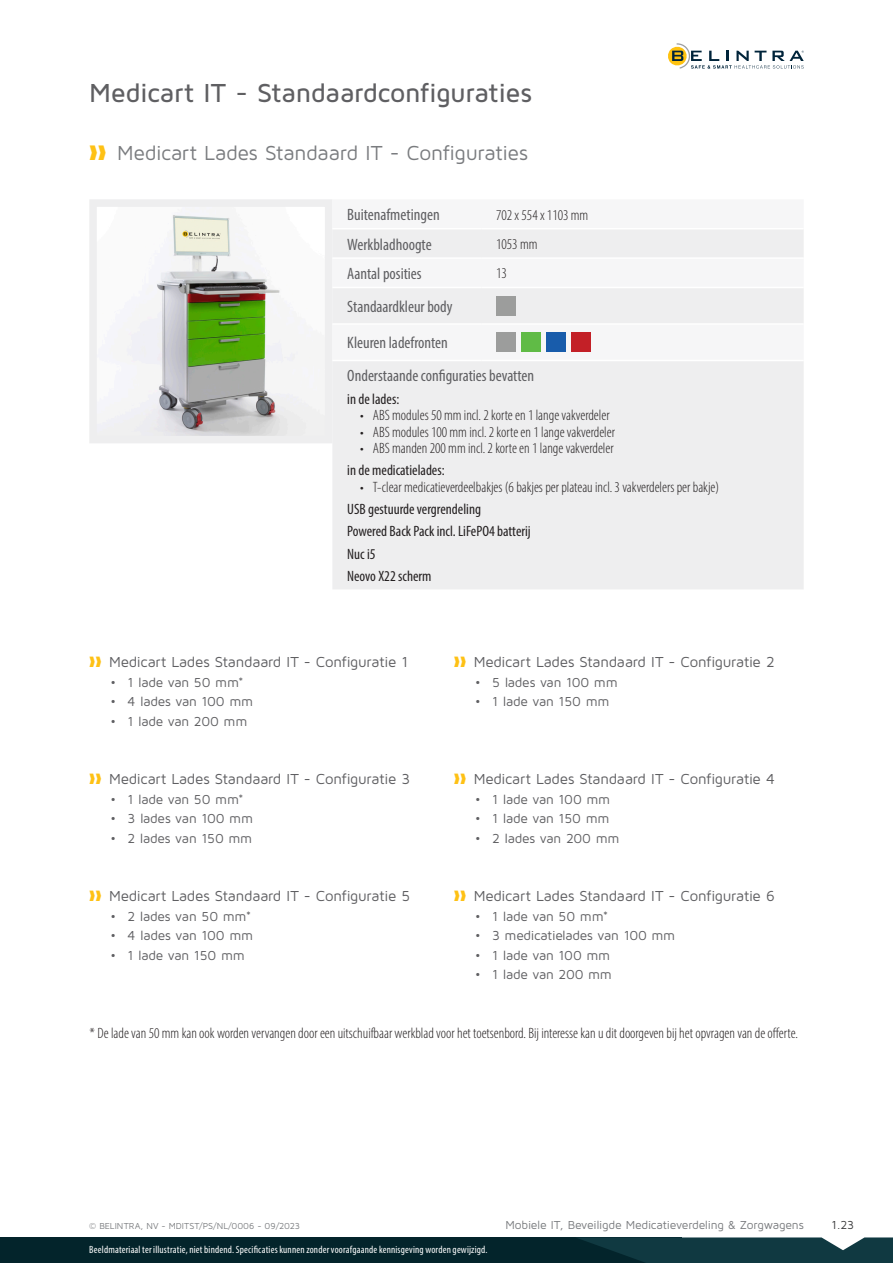
<style>
.page{position:relative;width:893px;height:1263px;background:#fff}
.page>*{position:absolute;margin:0;border:0;box-sizing:border-box;transform-origin:0 0}
.main__header_3_NL{font:500 27px "Maven Pro";letter-spacing:-.015em;color:#5f5f62}
.t1{font:21px "Maven Pro";letter-spacing:-.015em;color:#7a7c7f}
.table__header_2_NL{font:condensed 16.5px "Myriad Pro";color:#5f5f62}
.table__body_NL{font:300 condensed 15px "Myriad Pro";color:#231f20}
.t2{font:15px "Maven Pro";letter-spacing:-.015em;color:#5f5f62}
.table__body_NL-2{font:condensed 15px "Myriad Pro";color:#231f20}
.t3{font:13.5px "Maven Pro";letter-spacing:-.02em;color:#5f5f62}
.t4{font:12px "Maven Pro";letter-spacing:-.02em;color:#7a7c7f}
.t5{font:12px "Maven Pro";color:#3c3c3d}
.t6{font:condensed 10.5px "Myriad Pro";letter-spacing:.015em;color:#fff}
.Paragraph_Style_2{font:9px "Maven Pro";color:#7a7c7f}
.s1{color:#fec115}
</style>
<div class="page">
<img style="left:98px;top:215px;width:225px;height:219px">
<div style="left:89px;top:199px;width:243px;height:244px;border:8px solid #eeeeef"></div>
<svg style="left:668px;top:43px;width:136px;height:26px"></svg>
<div style="left:0;top:1237px;width:682px;height:26px;background:#03242b"></div>
<svg style="left:577px;top:1237px;width:316px;height:26px"></svg>
<div style="left:332px;top:229px;width:472px;height:360px;background:#eeeeef"></div>
<hr style="left:332px;top:257px;width:149px;height:2px;background:#fff">
<hr style="left:481px;top:257px;width:323px;height:2px;background:#fff">
<hr style="left:332px;top:287px;width:149px;height:1px;background:#fff">
<hr style="left:481px;top:287px;width:323px;height:1px;background:#fff">
<hr style="left:332px;top:323px;width:149px;height:2px;background:#fff">
<hr style="left:481px;top:323px;width:323px;height:2px;background:#fff">
<hr style="left:332px;top:360px;width:149px;height:1px;background:#fff">
<hr style="left:481px;top:360px;width:323px;height:1px;background:#fff">
<div style="left:496px;top:296px;width:20px;height:19px;background:#9c9d9c"></div>
<div style="left:521px;top:332px;width:20px;height:20px;background:#60bb46"></div>
<div style="left:546px;top:332px;width:20px;height:20px;background:#185cab"></div>
<div style="left:571px;top:332px;width:19px;height:20px;background:#c32027"></div>
<div style="left:496px;top:332px;width:20px;height:20px;background:#9c9d9c"></div>
<p class="main__header_3_NL" style="left:89px;top:76px;width:444px">Medicart IT - Standaardconfiguraties</p>
<p class="t1" style="left:89px;top:140px;width:440px"><span class="s1">❱❱</span> Medicart Lades Standaard IT - Configuraties</p>
<p class="table__header_2_NL" style="left:347px;top:205px;width:94px">Buitenafmetingen</p>
<p class="table__body_NL" style="left:496px;top:206px;width:94px">702 x 554 x 1103 mm</p>
<p class="table__header_2_NL" style="left:347px;top:234px;width:86px">Werkbladhoogte</p>
<p class="table__body_NL" style="left:496px;top:235px;width:43px">1053 mm</p>
<p class="table__header_2_NL" style="left:347px;top:264px;width:76px">Aantal posities</p>
<p class="table__body_NL" style="left:496px;top:265px;width:12px">13</p>
<p class="table__header_2_NL" style="left:347px;top:296px;width:107px">Standaardkleur body</p>
<p class="table__header_2_NL" style="left:347px;top:333px;width:102px">Kleuren ladefronten</p>
<p class="table__header_2_NL" style="left:347px;top:366px;width:188px">Onderstaande configuraties bevatten</p>
<p class="table__body_NL-2" style="left:347px;top:390px;width:53px">in de lades:</p>
<p class="table__body_NL" style="left:360px;top:406px;width:251px">• ABS modules 50 mm incl. 2 korte en 1 lange vakverdeler</p>
<p class="table__body_NL" style="left:360px;top:423px;width:256px">• ABS modules 100 mm incl. 2 korte en 1 lange vakverdeler</p>
<p class="table__body_NL" style="left:360px;top:439px;width:255px">• ABS manden 200 mm incl. 2 korte en 1 lange vakverdeler</p>
<p class="table__body_NL-2" style="left:347px;top:461px;width:99px">in de medicatielades:</p>
<p class="table__body_NL" style="left:360px;top:478px;width:361px">• T-clear medicatieverdeelbakjes (6 bakjes per plateau incl. 3 vakverdelers per bakje)</p>
<p class="table__body_NL-2" style="left:347px;top:500px;width:135px">USB gestuurde vergrendeling</p>
<p class="table__body_NL-2" style="left:347px;top:522px;width:185px">Powered Back Pack incl. LiFePO4 batterij</p>
<p class="table__body_NL-2" style="left:347px;top:545px;width:30px">Nuc i5</p>
<p class="table__body_NL-2" style="left:347px;top:567px;width:86px">Neovo X22 scherm</p>
<p class="t2" style="left:89px;top:653px;width:320px"><span class="s1">❱❱</span> Medicart Lades Standaard IT - Configuratie 1</p>
<p class="t3" style="left:111px;top:674px;width:135px">• 1 lade van 50 mm*</p>
<p class="t3" style="left:111px;top:693px;width:144px">• 4 lades van 100 mm</p>
<p class="t3" style="left:111px;top:713px;width:138px">• 1 lade van 200 mm</p>
<p class="t2" style="left:89px;top:770px;width:322px"><span class="s1">❱❱</span> Medicart Lades Standaard IT - Configuratie 3</p>
<p class="t3" style="left:111px;top:791px;width:135px">• 1 lade van 50 mm*</p>
<p class="t3" style="left:111px;top:810px;width:144px">• 3 lades van 100 mm</p>
<p class="t3" style="left:111px;top:830px;width:143px">• 2 lades van 150 mm</p>
<p class="t2" style="left:89px;top:887px;width:322px"><span class="s1">❱❱</span> Medicart Lades Standaard IT - Configuratie 5</p>
<p class="t3" style="left:111px;top:908px;width:142px">• 2 lades van 50 mm*</p>
<p class="t3" style="left:111px;top:927px;width:144px">• 4 lades van 100 mm</p>
<p class="t3" style="left:111px;top:947px;width:136px">• 1 lade van 150 mm</p>
<p class="t2" style="left:454px;top:653px;width:322px"><span class="s1">❱❱</span> Medicart Lades Standaard IT - Configuratie 2</p>
<p class="t3" style="left:475px;top:674px;width:144px">• 5 lades van 100 mm</p>
<p class="t3" style="left:475px;top:693px;width:136px">• 1 lade van 150 mm</p>
<p class="t2" style="left:454px;top:770px;width:322px"><span class="s1">❱❱</span> Medicart Lades Standaard IT - Configuratie 4</p>
<p class="t3" style="left:475px;top:791px;width:137px">• 1 lade van 100 mm</p>
<p class="t3" style="left:475px;top:810px;width:136px">• 1 lade van 150 mm</p>
<p class="t3" style="left:475px;top:830px;width:146px">• 2 lades van 200 mm</p>
<p class="t2" style="left:454px;top:887px;width:322px"><span class="s1">❱❱</span> Medicart Lades Standaard IT - Configuratie 6</p>
<p class="t3" style="left:475px;top:908px;width:135px">• 1 lade van 50 mm*</p>
<p class="t3" style="left:475px;top:927px;width:202px">• 3 medicatielades van 100 mm</p>
<p class="t3" style="left:475px;top:947px;width:137px">• 1 lade van 100 mm</p>
<p class="t3" style="left:475px;top:966px;width:138px">• 1 lade van 200 mm</p>
<p class="table__body_NL" style="left:90px;top:1024px;width:710px">* De lade van 50 mm kan ook worden vervangen door een uitschuifbaar werkblad voor het toetsenbord. Bij interesse kan u dit doorgeven bij het opvragen van de offerte.</p>
<p class="Paragraph_Style_2" style="left:89px;top:1220px;width:212px">© BELINTRA, NV - MDITST/PS/NL/0006 - 09/2023</p>
<p class="t6" style="left:89px;top:1244px;width:400px">Beeldmateriaal ter illustratie, niet bindend. Specificaties kunnen zonder voorafgaande kennisgeving worden gewijzigd.</p>
<p class="t4" style="left:506px;top:1217px;width:300px">Mobiele IT, Beveiligde Medicatieverdeling &amp; Zorgwagens</p>
<p class="t5" style="left:831px;top:1217px;width:24px">1.23</p>
</div>
